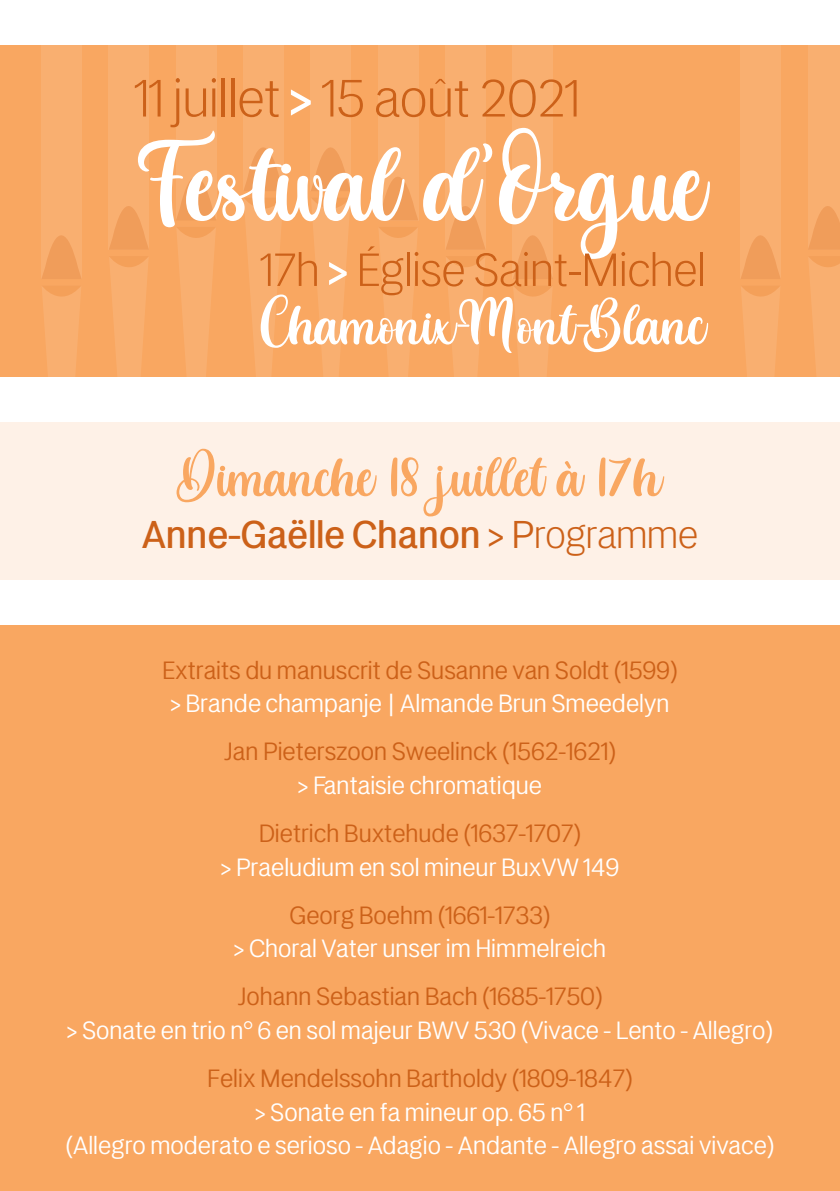
<style>
.page{position:relative;width:840px;height:1191px;background:#fff}
.page>*{position:absolute;margin:0;border:0;box-sizing:border-box;transform-origin:0 0}
.t1{font:99.8px "Butterfly";color:#fff}
.t2{font:300 58.8px "LT Amber";color:#cc6119}
.t3{font:54.2px "Butterfly";color:#fff}
.t4{font:53px "Butterfly";color:#f9a761}
.t5{font:300 52px "LT Amber";color:#cc6119}
.t6{font:500 43.4px "LT Amber";color:#cc6119}
.t7{font:28px/33.6px "LT Amber";color:#fff;text-align:center}
.t8{font:28px "LT Amber";color:#cc6119}
.s1{font-weight:500;color:#fff}
.s2{font-size:58.4px}
.s3{font-weight:400}
.s4{font-weight:300}
</style>
<div class="page">
<div style="left:0;top:45px;width:839px;height:332px;background:#f9a761"></div>
<div style="left:243px;top:45px;width:40px;height:146px;background:#f9af70"></div>
<svg style="left:244px;top:147px;width:39px;height:44px"></svg>
<svg style="left:244px;top:199px;width:39px;height:178px"></svg>
<div style="left:176px;top:45px;width:40px;height:173px;background:#f9af70"></div>
<svg style="left:177px;top:177px;width:38px;height:41px"></svg>
<svg style="left:177px;top:228px;width:39px;height:149px"></svg>
<div style="left:109px;top:45px;width:40px;height:205px;background:#f9af70"></div>
<svg style="left:109px;top:206px;width:40px;height:44px"></svg>
<svg style="left:109px;top:257px;width:40px;height:166px"></svg>
<div style="left:41px;top:45px;width:41px;height:234px;background:#f9af70"></div>
<svg style="left:42px;top:235px;width:39px;height:44px"></svg>
<svg style="left:41px;top:287px;width:41px;height:136px"></svg>
<div style="left:310px;top:45px;width:41px;height:146px;background:#f9af70"></div>
<svg style="left:311px;top:147px;width:40px;height:44px"></svg>
<svg style="left:311px;top:199px;width:39px;height:178px"></svg>
<div style="left:378px;top:45px;width:40px;height:175px;background:#f9af70"></div>
<svg style="left:378px;top:177px;width:40px;height:43px"></svg>
<svg style="left:379px;top:228px;width:39px;height:149px"></svg>
<div style="left:445px;top:45px;width:40px;height:205px;background:#f9af70"></div>
<svg style="left:446px;top:206px;width:39px;height:44px"></svg>
<svg style="left:445px;top:258px;width:40px;height:165px"></svg>
<div style="left:512px;top:45px;width:40px;height:234px;background:#f9af70"></div>
<svg style="left:513px;top:235px;width:39px;height:44px"></svg>
<svg style="left:512px;top:287px;width:40px;height:136px"></svg>
<div style="left:807px;top:45px;width:32px;height:205px;background:#f9af70"></div>
<svg style="left:807px;top:190px;width:32px;height:60px"></svg>
<svg style="left:807px;top:258px;width:32px;height:165px"></svg>
<div style="left:740px;top:45px;width:40px;height:234px;background:#f9af70"></div>
<svg style="left:741px;top:235px;width:39px;height:44px"></svg>
<svg style="left:740px;top:287px;width:40px;height:136px"></svg>
<div style="left:0;top:625px;width:839px;height:566px;background:#f9a761"></div>
<div style="left:0;top:423px;width:839px;height:157px;background:#fef1e7"></div>
<h2 class="t2" style="left:134px;top:67px;width:446px">11 juillet <span class="s1">&gt;</span> 15 août <span class="s2">2021</span></h2>
<h1 class="t1" style="left:134px;top:109px;width:572px">Festival d’Orgue</h1>
<h3 class="t5" style="left:260px;top:242px;width:446px">17h <span class="s1">&gt;</span> Église Saint-Michel</h3>
<h3 class="t3" style="left:260px;top:284px;width:446px">Chamonix-Mont-Blanc</h3>
<h3 class="t4" style="left:179px;top:437px;width:483px">Dimanche 18 juillet à 17h</h3>
<h3 class="t6" style="left:142px;top:512px;width:556px">Anne-Gaëlle Chanon <span class="s3">&gt; P</span><span class="s4">rogramme</span></h3>
<p class="t8" style="left:162px;top:655px;width:516px">Extraits du manuscrit de Susanne van Soldt (1599)</p>
<p class="t7" style="left:170px;top:687px;width:500px">&gt; Brande champanje | Almande Brun Smeedelyn</p>
<p class="t8" style="left:224px;top:737px;width:393px">Jan Pieterszoon Sweelinck (1562-1621)</p>
<p class="t7" style="left:298px;top:769px;width:245px">&gt; Fantaisie chromatique</p>
<p class="t8" style="left:258px;top:818px;width:324px">Dietrich Buxtehude (1637-1707)</p>
<p class="t7" style="left:221px;top:850px;width:399px">&gt; Praeludium en sol mineur BuxVW 149</p>
<p class="t8" style="left:289px;top:900px;width:262px">Georg Boehm (1661-1733)</p>
<p class="t7" style="left:234px;top:932px;width:373px">&gt; Choral Vater unser im Himmelreich</p>
<p class="t8" style="left:237px;top:982px;width:366px">Johann Sebastian Bach (1685-1750)</p>
<p class="t7" style="left:67px;top:1014px;width:707px">&gt; Sonate en trio n° 6 en sol majeur BWV 530 (Vivace - Lento - Allegro)</p>
<p class="t8" style="left:207px;top:1063px;width:427px">Felix Mendelssohn Bartholdy (1809-1847)</p>
<p class="t7" style="left:65px;top:1095px;width:710px">&gt; Sonate en fa mineur op. 65 n° 1<br>(Allegro moderato e serioso - Adagio - Andante - Allegro assai vivace)</p>
</div>
